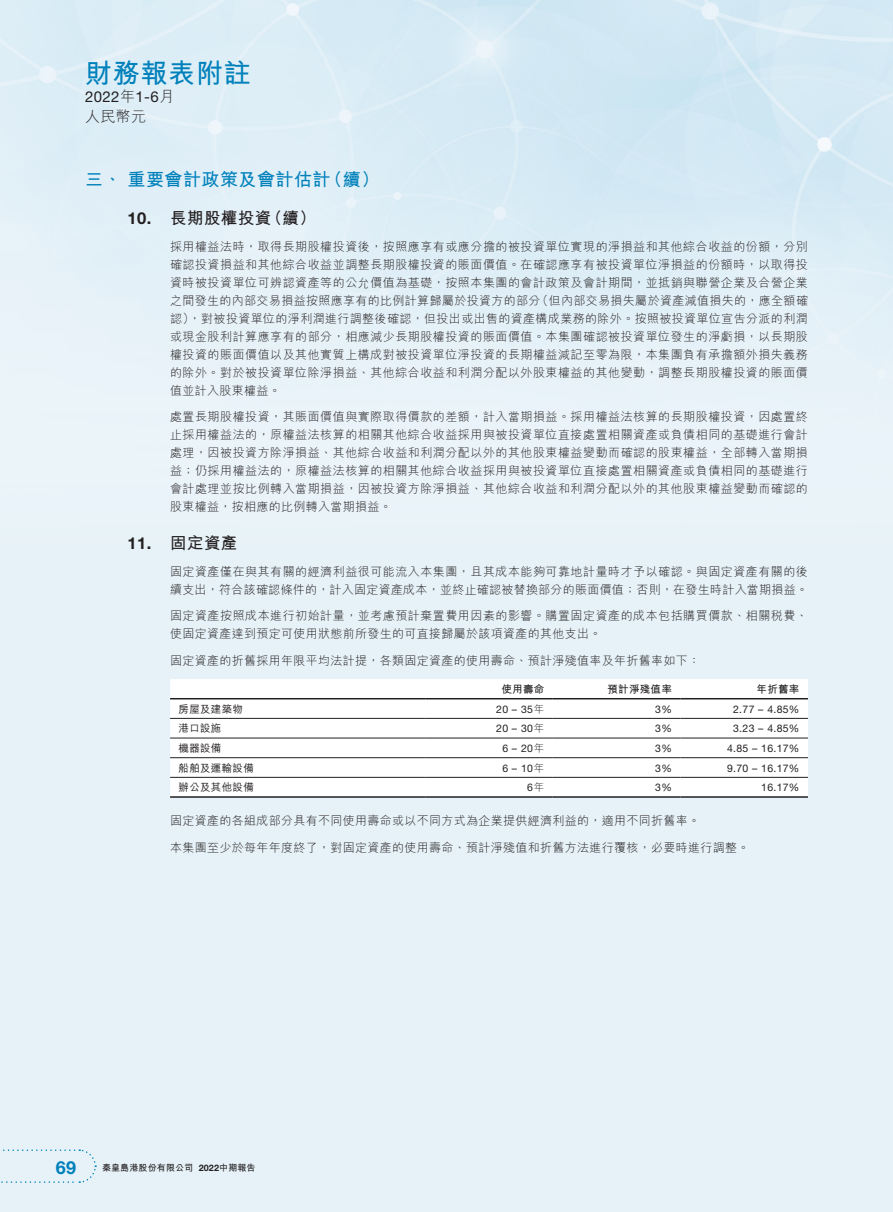
<style>
.page{position:relative;width:893px;height:1212px;background:#e6f2f8}
.page>*{position:absolute;margin:0;border:0;box-sizing:border-box;transform-origin:0 0}
.t1{font:700 27px "M Hei HK";letter-spacing:.03em;color:#0081bb}
.t2{font:700 18px "M Hei HK";letter-spacing:.03em;color:#0081bb}
.t3{font:700 18px "Helvetica Neue LT Std";color:#0081bb}
.t4{font:700 16.5px "M Hei HK";letter-spacing:.03em;color:#231f20}
.t5{font:700 16.5px "Helvetica Neue LT Std";color:#231f20}
.t6{font:15px "Helvetica Neue LT Std";color:#231f20}
.t7{font:300 15px "M Hei HK";color:#231f20}
.t8{font:300 12px/18px "M Hei HK";letter-spacing:.045em;color:#231f20}
.t9{font:10.5px "Helvetica Neue LT Std";letter-spacing:.03em;color:#231f20}
.t10{font:500 10.5px "M Hei HK";letter-spacing:.03em;color:#231f20}
.t11{font:700 10.5px "M Hei HK";letter-spacing:.03em;color:#231f20}
.t12{font:700 9px "M Hei HK";letter-spacing:.015em;color:#231f20}
.t13{font:700 9px "Helvetica Neue LT Std";color:#231f20}
.s1{font-family:"M Hei HK";font-weight:300}
.s2{font-family:"M Hei HK"}
</style>
<div class="page">
<svg style="left:1px;top:1149px;width:96px;height:34px"></svg>
<img style="left:16px;top:0;width:877px;height:275px">
<div style="left:170px;top:679px;width:638px;height:117px;background:#fff"></div>
<hr style="left:170px;top:698px;width:255px;height:1px;background:#231f20">
<hr style="left:425px;top:698px;width:128px;height:1px;background:#231f20">
<hr style="left:553px;top:698px;width:127px;height:1px;background:#231f20">
<hr style="left:680px;top:698px;width:128px;height:1px;background:#231f20">
<hr style="left:170px;top:718px;width:255px;height:1px;background:#231f20">
<hr style="left:425px;top:718px;width:128px;height:1px;background:#231f20">
<hr style="left:553px;top:718px;width:127px;height:1px;background:#231f20">
<hr style="left:680px;top:718px;width:128px;height:1px;background:#231f20">
<hr style="left:170px;top:738px;width:255px;height:1px;background:#231f20">
<hr style="left:425px;top:738px;width:128px;height:1px;background:#231f20">
<hr style="left:553px;top:738px;width:127px;height:1px;background:#231f20">
<hr style="left:680px;top:738px;width:128px;height:1px;background:#231f20">
<hr style="left:170px;top:757px;width:255px;height:1px;background:#231f20">
<hr style="left:425px;top:757px;width:128px;height:1px;background:#231f20">
<hr style="left:553px;top:757px;width:127px;height:1px;background:#231f20">
<hr style="left:680px;top:757px;width:128px;height:1px;background:#231f20">
<hr style="left:170px;top:777px;width:255px;height:1px;background:#231f20">
<hr style="left:425px;top:777px;width:128px;height:1px;background:#231f20">
<hr style="left:553px;top:777px;width:127px;height:1px;background:#231f20">
<hr style="left:680px;top:777px;width:128px;height:1px;background:#231f20">
<hr style="left:170px;top:796px;width:255px;height:2px;background:#231f20">
<hr style="left:425px;top:796px;width:128px;height:2px;background:#231f20">
<hr style="left:553px;top:796px;width:127px;height:2px;background:#231f20">
<hr style="left:680px;top:796px;width:128px;height:2px;background:#231f20">
<h1 class="t1" style="left:85px;top:53px;width:167px">財務報表附註</h1>
<p class="t6" style="left:85px;top:88px;width:91px">2022<span class="s1">年</span>1-6<span class="s1">月</span></p>
<p class="t7" style="left:85px;top:109px;width:63px">人民幣元</p>
<h2 class="t2" style="left:85px;top:166px;width:247px">三、重要會計政策及會計估計</h2>
<h3 class="t4" style="left:266px;top:206px;width:52px">（續(</h3>
<h2 class="t2" style="left:324px;top:166px;width:57px">（續(</h2>
<h3 class="t4" style="left:170px;top:206px;width:103px">長期股權投資</h3>
<h3 class="t5" style="left:128px;top:208px;width:25px">10.</h3>
<h3 class="t5" style="left:128px;top:533px;width:25px">11.</h3>
<p class="t8" style="left:170px;top:237px;width:639px;text-align:right">採用權益法時，取得長期股權投資後，按照應享有或應分擔的被投資單位實現的淨損益和其他綜合收益的份額，分別確認投資損益和其他綜合收益並調整長期股權投資的賬面價值。在確認應享有被投資單位淨損益的份額時，以取得投資時被投資單位可辨認資產等的公允價值為基礎，按照本集團的會計政策及會計期間，並抵銷與聯營企業及合營企業（但內部交易損失屬於資產減值損失的，應全額確</p>
<p class="t8" style="left:170px;top:291px;width:639px">之間發生的內部交易損益按照應享有的比例計算歸屬於投資方的部分<br>認，）對被投資單位的淨利潤進行調整後確認，但投出或出售的資產構成業務的除外。按照被投資單位宣告分派的利潤或現金股利計算應享有的部分，相應減少長期股權投資的賬面價值。本集團確認被投資單位發生的淨虧損，以長期股權投資的賬面價值以及其他實質上構成對被投資單位淨投資的長期權益減記至零為限，本集團負有承擔額外損失義務的除外。對於被投資單位除淨損益、其他綜合收益和利潤分配以外股東權益的其他變動，調整長期股權投資的賬面價值並計入股東權益。</p>
<p class="t8" style="left:170px;top:408px;width:639px;text-align:justify">處置長期股權投資，其賬面價值與實際取得價款的差額，計入當期損益。採用權益法核算的長期股權投資，因處置終止採用權益法的，原權益法核算的相關其他綜合收益採用與被投資單位直接處置相關資產或負債相同的基礎進行會計處理，因被投資方除淨損益、其他綜合收益和利潤分配以外的其他股東權益變動而確認的股東權益，全部轉入當期損益；仍採用權益法的，原權益法核算的相關其他綜合收益採用與被投資單位直接處置相關資產或負債相同的基礎進行會計處理並按比例轉入當期損益，因被投資方除淨損益、其他綜合收益和利潤分配以外的其他股東權益變動而確認的股東權益，按相應的比例轉入當期損益。</p>
<h3 class="t4" style="left:170px;top:531px;width:69px">固定資產</h3>
<p class="t8" style="left:170px;top:562px;width:639px">固定資產僅在與其有關的經濟利益很可能流入本集團，且其成本能夠可靠地計量時才予以確認。與固定資產有關的後續支出，符合該確認條件的，計入固定資產成本，並終止確認被替換部分的賬面價值；否則，在發生時計入當期損益。</p>
<p class="t8" style="left:170px;top:607px;width:639px">固定資產按照成本進行初始計量，並考慮預計棄置費用因素的影響。購置固定資產的成本包括購買價款、相關稅費、使固定資產達到預定可使用狀態前所發生的可直接歸屬於該項資產的其他支出。</p>
<p class="t8" style="left:170px;top:651px;width:532px">固定資產的折舊採用年限平均法計提，各類固定資產的使用壽命、預計淨殘值率及年折舊率如下：</p>
<p class="t11" style="left:756px;top:682px;width:44px">年折舊率</p>
<p class="t11" style="left:501px;top:682px;width:44px">使用壽命</p>
<p class="t11" style="left:607px;top:682px;width:66px">預計淨殘值率</p>
<p class="t10" style="left:179px;top:701px;width:66px">房屋及建築物</p>
<p class="t9" style="left:496px;top:703px;width:50px">20 – 35<span class="s1">年</span></p>
<p class="t9" style="left:655px;top:703px;width:18px">3%</p>
<p class="t9" style="left:733px;top:703px;width:68px">2.77 – 4.85%</p>
<p class="t10" style="left:179px;top:721px;width:44px">港口設施</p>
<p class="t9" style="left:496px;top:722px;width:50px">20 – 30<span class="s1">年</span></p>
<p class="t9" style="left:655px;top:722px;width:18px">3%</p>
<p class="t9" style="left:733px;top:722px;width:68px">3.23 – 4.85%</p>
<p class="t10" style="left:179px;top:741px;width:44px">機器設備</p>
<p class="t9" style="left:502px;top:742px;width:43px">6 – 20<span class="s1">年</span></p>
<p class="t9" style="left:655px;top:742px;width:18px">3%</p>
<p class="t9" style="left:727px;top:742px;width:74px">4.85 – 16.17%</p>
<p class="t10" style="left:179px;top:760px;width:77px">船舶及運輸設備</p>
<p class="t9" style="left:502px;top:762px;width:43px">6 – 10<span class="s1">年</span></p>
<p class="t9" style="left:655px;top:762px;width:18px">3%</p>
<p class="t9" style="left:727px;top:762px;width:74px">9.70 – 16.17%</p>
<p class="t10" style="left:179px;top:780px;width:77px">辦公及其他設備</p>
<p class="t8" style="left:170px;top:812px;width:532px">固定資產的各組成部分具有不同使用壽命或以不同方式為企業提供經濟利益的，適用不同折舊率。</p>
<p class="t8" style="left:170px;top:838px;width:581px">本集團至少於每年年度終了，對固定資產的使用壽命、預計淨殘值和折舊方法進行覆核，必要時進行調整。</p>
<p class="t9" style="left:527px;top:781px;width:19px">6<span class="s1">年</span></p>
<p class="t9" style="left:655px;top:781px;width:18px">3%</p>
<p class="t9" style="left:761px;top:781px;width:40px">16.17%</p>
<h2 class="t3" style="left:56px;top:1156px;width:22px">69</h2>
<p class="t12" style="left:102px;top:1161px;width:93px">秦皇島港股份有限公司</p>
<p class="t13" style="left:199px;top:1162px;width:58px">2022<span class="s2">中期報告</span></p>
</div>
